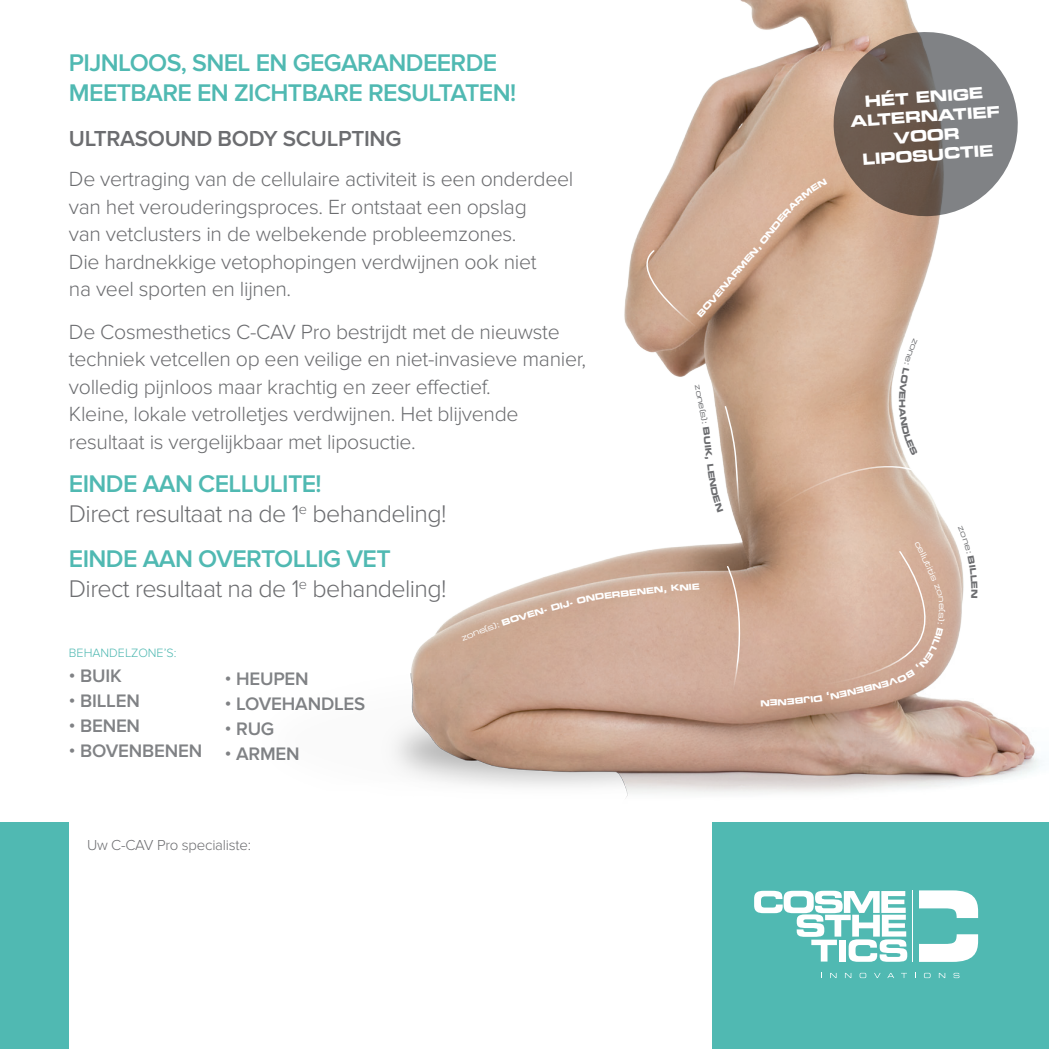
<style>
.page{position:relative;width:1049px;height:1049px;background:#fff}
.page>*{position:absolute;margin:0;border:0;box-sizing:border-box;transform-origin:0 0}
.t1{font:600 25px "Proxima Nova";letter-spacing:-.025em;color:#50b9b2}
.t2{font:300 25px "Proxima Nova";letter-spacing:-.025em;color:#6c6d70}
.t3{font:600 22.5px "Proxima Nova";letter-spacing:-.015em;color:#6c6d70}
.t4{font:300 21.25px/27.5px "Proxima Nova";letter-spacing:-.015em;color:#6c6d70}
.t5{font:600 18.75px "Proxima Nova";letter-spacing:-.01em;color:#808285}
.t6{font:15.5px "Eurostile LT Std Bold Ex 2";color:#fff}
.t7{font:300 15px "Proxima Nova";letter-spacing:-.015em;color:#6c6d70}
.t8{font:300 12.5px "Proxima Nova";color:#50b9b2}
.t9{font:8.5px "Eurostile LT Std Bold Ex 2";color:#fff}
.t10{font:8.5px "Eurostile LT Std Ex 2";color:#fff}
.t11{font:8.5px "Eurostile LT Std Ex 2";color:#6c6d70}
.s1{font-family:"Eurostile LT Std Bold Ex 2"}
</style>
<div class="page">
<div style="left:0;top:822px;width:1049px;height:227px;background:#50b9b2"></div>
<div style="left:70px;top:820px;width:642px;height:229px;background:#fff"></div>
<svg style="left:919px;top:934px;width:59px;height:28px"></svg>
<hr style="left:912px;top:890px;width:1px;height:72px;background:#fff">
<svg style="left:754px;top:891px;width:153px;height:71px"></svg>
<svg style="left:830px;top:973px;width:6px;height:5px"></svg>
<svg style="left:845px;top:973px;width:6px;height:5px"></svg>
<svg style="left:859px;top:973px;width:7px;height:5px"></svg>
<svg style="left:874px;top:973px;width:6px;height:5px"></svg>
<svg style="left:887px;top:973px;width:7px;height:5px"></svg>
<svg style="left:901px;top:973px;width:6px;height:5px"></svg>
<svg style="left:924px;top:973px;width:6px;height:5px"></svg>
<svg style="left:939px;top:973px;width:6px;height:5px"></svg>
<svg style="left:953px;top:973px;width:6px;height:5px"></svg>
<svg style="left:919px;top:890px;width:59px;height:28px"></svg>
<img style="left:394px;top:0;width:648px;height:799px">
<svg style="left:726px;top:565px;width:16px;height:131px"></svg>
<svg style="left:759px;top:550px;width:186px;height:156px"></svg>
<svg style="left:958px;top:526px;width:19px;height:72px"></svg>
<svg style="left:461px;top:635px;width:7px;height:5px"></svg>
<svg style="left:510px;top:591px;width:110px;height:32px"></svg>
<svg style="left:644px;top:249px;width:284px;height:281px"></svg>
<svg style="left:771px;top:29px;width:250px;height:201px"></svg>
<p class="t1" style="left:69px;top:48px;width:430px">PIJNLOOS, SNEL EN GEGARANDEERDE</p>
<p class="t1" style="left:69px;top:78px;width:449px">MEETBARE EN ZICHTBARE RESULTATEN!</p>
<p class="t3" style="left:69px;top:126px;width:334px">ULTRASOUND BODY SCULPTING</p>
<p class="t4" style="left:69px;top:166px;width:506px">De vertraging van de cellulaire activiteit is een onderdeel van het verouderingsproces. Er ontstaat een opslag</p>
<p class="t4" style="left:69px;top:221px;width:449px">van vetclusters in de welbekende probleemzones.</p>
<p class="t4" style="left:69px;top:248px;width:469px">Die hardnekkige vetophopingen verdwijnen ook niet</p>
<p class="t4" style="left:69px;top:276px;width:224px">na veel sporten en lijnen.</p>
<p class="t4" style="left:69px;top:318px;width:519px">De Cosmesthetics C-CAV Pro bestrijdt met de nieuwste techniek vetcellen op een veilige en niet-invasieve manier, volledig pijnloos maar krachtig en zeer effectief.</p>
<p class="t4" style="left:69px;top:401px;width:451px">Kleine, lokale vetrolletjes verdwijnen. Het blijvende</p>
<p class="t4" style="left:69px;top:428px;width:348px">resultaat is vergelijkbaar met liposuctie.</p>
<p class="t1" style="left:69px;top:469px;width:254px">EINDE AAN CELLULITE!</p>
<p class="t2" style="left:69px;top:499px;width:379px">Direct resultaat na de 1<sup>e</sup> behandeling!</p>
<p class="t1" style="left:69px;top:544px;width:323px">EINDE AAN OVERTOLLIG VET</p>
<p class="t2" style="left:69px;top:574px;width:379px">Direct resultaat na de 1<sup>e</sup> behandeling!</p>
<p class="t8" style="left:69px;top:646px;width:109px">BEHANDELZONE’S:</p>
<p class="t5" style="left:69px;top:665px;width:54px">• BUIK</p>
<p class="t5" style="left:69px;top:690px;width:72px">• BILLEN</p>
<p class="t5" style="left:69px;top:715px;width:73px">• BENEN</p>
<p class="t5" style="left:69px;top:740px;width:135px">• BOVENBENEN</p>
<p class="t5" style="left:225px;top:668px;width:85px">• HEUPEN</p>
<p class="t5" style="left:225px;top:693px;width:142px">• LOVEHANDLES</p>
<p class="t5" style="left:225px;top:718px;width:51px">• RUG</p>
<p class="t5" style="left:225px;top:743px;width:76px">• ARMEN</p>
<p class="t7" style="left:87px;top:836px;width:165px">Uw C-CAV Pro specialiste:</p>
<p class="t10" style="left:486px;top:623px;width:26px;rotate:-19deg">s): <span class="s1">B</span></p>
<p class="t10" style="left:465px;top:630px;width:24px;rotate:-20deg">one(</p>
<p class="t9" style="left:728px;top:273px;width:64px;rotate:-50deg">RMEN, ON</p>
<p class="t9" style="left:706px;top:299px;width:36px;rotate:-49deg">VENA</p>
<p class="t11" style="left:703px;top:383px;width:29px;rotate:79deg">zone(</p>
<p class="t9" style="left:620px;top:588px;width:48px;rotate:-6deg">BENEN,</p>
<p class="t9" style="left:670px;top:582px;width:30px;rotate:-5deg">KNIE</p>
<p class="t6" style="left:864px;top:90px;width:120px;rotate:-4deg">HÉT ENIGE</p>
<p class="t6" style="left:850px;top:111px;width:152px;rotate:-4deg">ALTERNATIEF</p>
<p class="t6" style="left:893px;top:127px;width:67px;rotate:-4deg">VOOR</p>
<p class="t6" style="left:862px;top:149px;width:133px;rotate:-4deg">LIPOSUCTIE</p>
<p class="t10" style="left:922px;top:539px;width:18px;rotate:64deg">cell</p>
</div>
